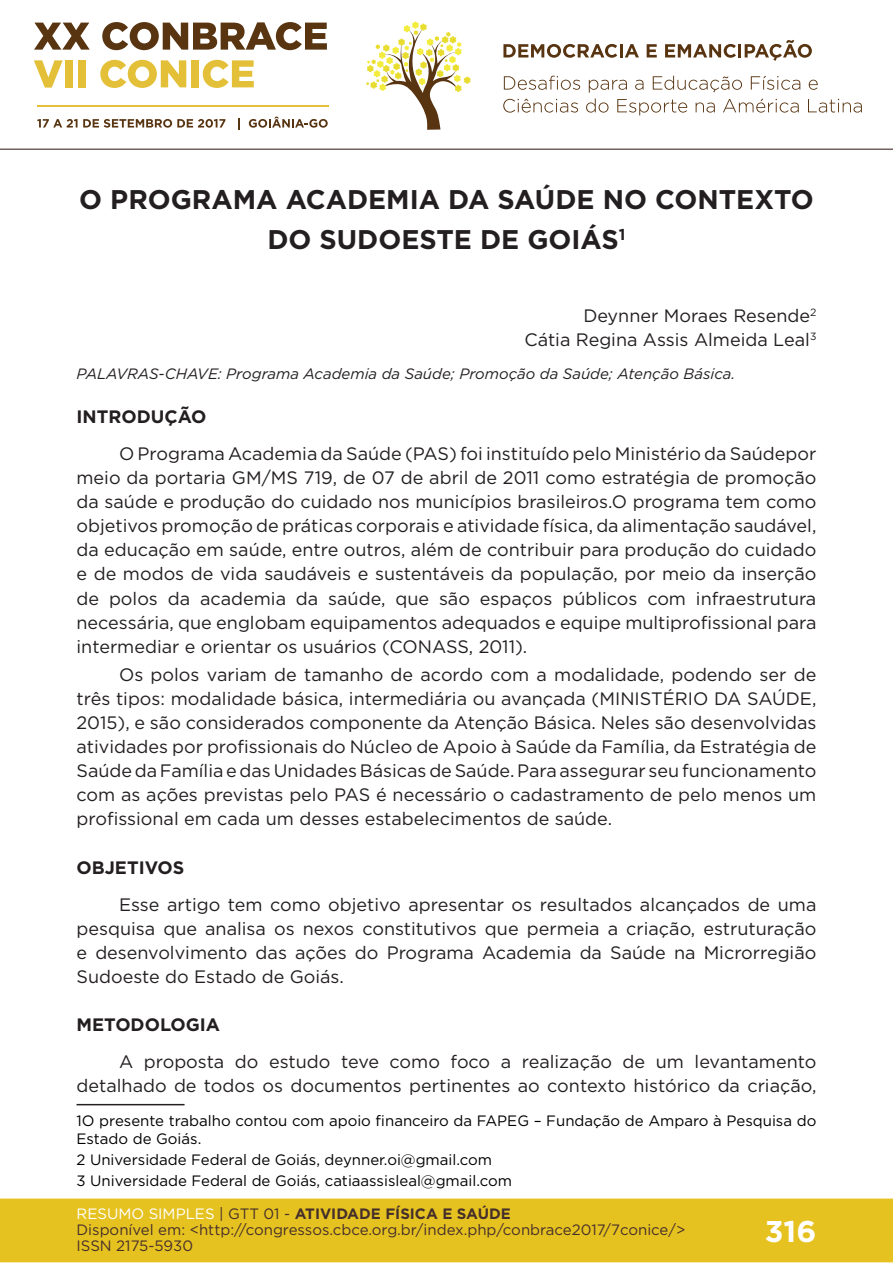
<style>
.page{position:relative;width:893px;height:1263px;background:#fff}
.page>*{position:absolute;margin:0;border:0;box-sizing:border-box;transform-origin:0 0}
.t1{font:700 30px "Gotham";color:#fff}
.t2{font:700 27px/40.5px "Gotham";color:#231f20;text-align:center}
.t3{font:18px/24px "Gotham";color:#231f20;text-align:justify}
.t4{font:700 18px "Gotham";color:#231f20}
.t5{font:15px/18px "Gotham";color:#000001}
.t6{font:15px/16px "Gotham";color:#462f2a}
.t7{font:italic 15px "Gotham";color:#231f20}
.s1{color:#fff}
.s2{color:#442f2a}
.s3{font-weight:700;color:#442f2a}
</style>
<div class="page">
<div style="left:0;top:1198px;width:893px;height:64px;background:#e6c221;border:2px solid #e6c221"></div>
<svg style="left:34px;top:23px;width:56px;height:27px"></svg>
<svg style="left:102px;top:22px;width:225px;height:28px"></svg>
<svg style="left:34px;top:60px;width:29px;height:28px"></svg>
<div style="left:65px;top:60px;width:8px;height:27px;background:#e3c038"></div>
<div style="left:78px;top:60px;width:8px;height:27px;background:#e3c038"></div>
<svg style="left:100px;top:60px;width:86px;height:28px"></svg>
<div style="left:191px;top:60px;width:8px;height:27px;background:#e3c038"></div>
<svg style="left:203px;top:60px;width:51px;height:28px"></svg>
<svg style="left:37px;top:119px;width:188px;height:9px"></svg>
<svg style="left:238px;top:118px;width:2px;height:11px"></svg>
<svg style="left:249px;top:117px;width:79px;height:11px"></svg>
<hr style="left:37px;top:105px;width:291px;height:2px;background:#e3c038">
<svg style="left:366px;top:21px;width:105px;height:109px"></svg>
<svg style="left:503px;top:44px;width:136px;height:14px"></svg>
<svg style="left:647px;top:44px;width:10px;height:13px"></svg>
<svg style="left:665px;top:40px;width:147px;height:21px"></svg>
<svg style="left:504px;top:76px;width:76px;height:14px"></svg>
<svg style="left:809px;top:80px;width:9px;height:10px"></svg>
<svg style="left:503px;top:99px;width:75px;height:14px"></svg>
<svg style="left:586px;top:76px;width:214px;height:39px"></svg>
<svg style="left:808px;top:99px;width:54px;height:14px"></svg>
<hr style="left:0;top:149px;width:893px;height:1px;background:#442f2a">
<hr style="left:77px;top:1104px;width:108px;height:1px;background:#231f20">
<h2 class="t2" style="left:79px;top:179px;width:736px">O PROGRAMA ACADEMIA DA SAÚDE NO CONTEXTO<br>DO SUDOESTE DE GOIÁS<sup>1</sup></h2>
<p class="t3" style="left:524px;top:303px;width:294px;text-align:right">Deynner Moraes Resende<sup>2<br></sup>Cátia Regina Assis Almeida Leal<sup>3</sup></p>
<p class="t7" style="left:77px;top:364px;width:660px">PALAVRAS-CHAVE: Programa Academia da Saúde; Promoção da Saúde; Atenção Básica.</p>
<p class="t4" style="left:77px;top:405px;width:131px">INTRODUÇÃO</p>
<p class="t3" style="left:77px;top:441px;width:741px;text-indent:43px">O Programa Academia da Saúde (PAS) foi instituído pelo Ministério da Saúdepor meio da portaria GM/MS 719, de 07 de abril de 2011 como estratégia de promoção da saúde e produção do cuidado nos municípios brasileiros.O programa tem como objetivos promoção de práticas corporais e atividade física, da alimentação saudável, da educação em saúde, entre outros, além de contribuir para produção do cuidado e de modos de vida saudáveis e sustentáveis da população, por meio da inserção de polos da academia da saúde, que são espaços públicos com infraestrutura necessária, que englobam equipamentos adequados e equipe multiprofissional para intermediar e orientar os usuários (CONASS, 2011).</p>
<p class="t3" style="left:77px;top:662px;width:741px;text-indent:43px">Os polos variam de tamanho de acordo com a modalidade, podendo ser de três tipos: modalidade básica, intermediária ou avançada (MINISTÉRIO DA SAÚDE, 2015), e são considerados componente da Atenção Básica. Neles são desenvolvidas atividades por profissionais do Núcleo de Apoio à Saúde da Família, da Estratégia de Saúde da Família e das Unidades Básicas de Saúde. Para assegurar seu funcionamento com as ações previstas pelo PAS é necessário o cadastramento de pelo menos um profissional em cada um desses estabelecimentos de saúde.</p>
<p class="t4" style="left:77px;top:855px;width:109px">OBJETIVOS</p>
<p class="t3" style="left:77px;top:892px;width:741px;text-indent:43px">Esse artigo tem como objetivo apresentar os resultados alcançados de uma pesquisa que analisa os nexos constitutivos que permeia a criação, estruturação e desenvolvimento das ações do Programa Academia da Saúde na Microrregião Sudoeste do Estado de Goiás.</p>
<p class="t4" style="left:77px;top:1013px;width:145px">METODOLOGIA</p>
<p class="t3" style="left:77px;top:1049px;width:741px;text-align:right">A proposta do estudo teve como foco a realização de um levantamento detalhado de todos os documentos pertinentes ao contexto histórico da criação,</p>
<p class="t5" style="left:77px;top:1111px;width:741px">1O presente trabalho contou com apoio financeiro da FAPEG – Fundação de Amparo à Pesquisa do<br>Estado de Goiás.</p>
<p class="t5" style="left:77px;top:1149px;width:437px;line-height:21.3px">2 Universidade Federal de Goiás, deynner.oi@gmail.com<br>3 Universidade Federal de Goiás, catiaassisleal@gmail.com</p>
<p class="t6" style="left:77px;top:1205px;width:610px"><span class="s1">RESUMO SIMPLES</span> <span class="s2">| GTT 01 -</span> <span class="s3">ATIVIDADE FÍSICA E SAÚDE<br></span>Disponível em: &lt;http://congressos.cbce.org.br/index.php/conbrace2017/7conice/&gt;<br>ISSN 2175-5930</p>
<h1 class="t1" style="left:765px;top:1212px;width:53px">316</h1>
</div>
